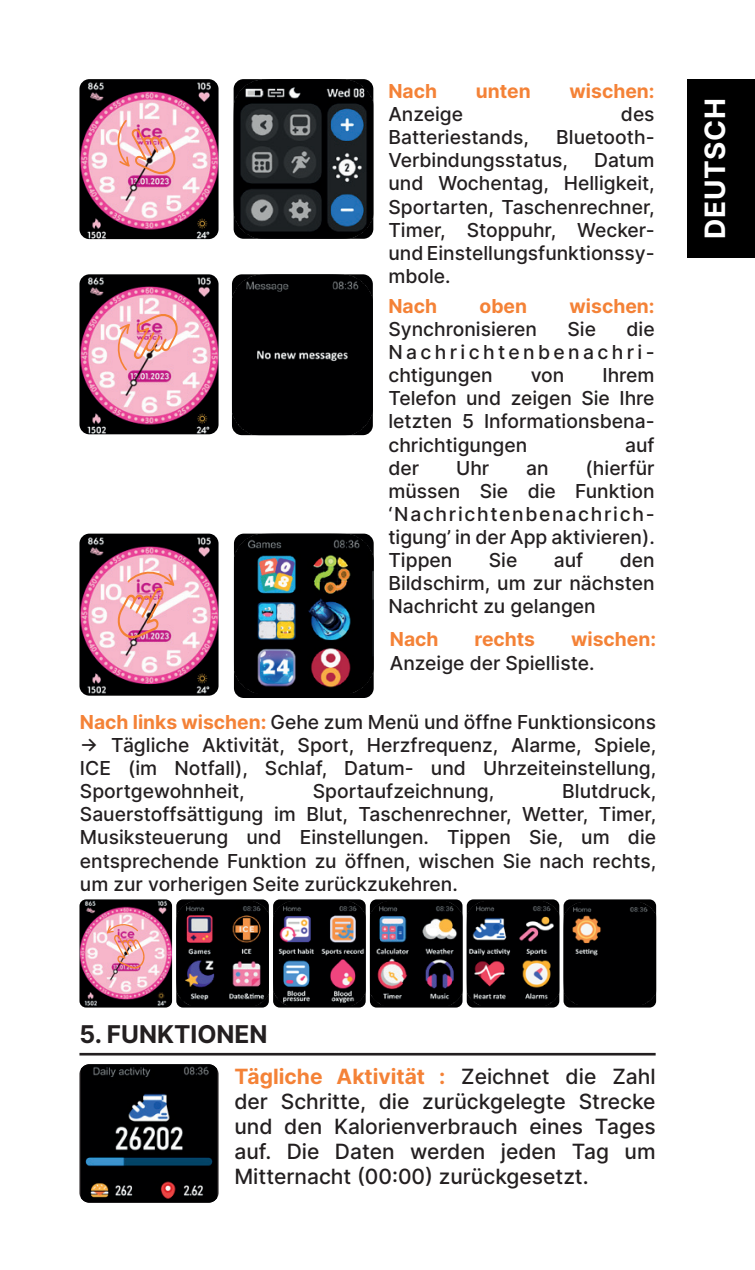
<style>
.page{position:relative;width:755px;height:1270px;background:#fff}
.page>*{position:absolute;margin:0;border:0;box-sizing:border-box;transform-origin:0 0}
.t1{font:700 28px "Inter";letter-spacing:.02em;color:#fff}
.t2{font:700 24.5px "Inter";color:#231f20}
.t3{font:500 21px/25.2px "Inter";color:#231f20;text-align:justify}
.t4{font:500 19.25px/23.1px "Inter";color:#231f20;text-align:justify}
.t5{font:700 19.25px "Inter";color:#f48237}
.s1{font-weight:700;color:#f48237}
</style>
<div class="page">
<div style="left:687px;top:79px;width:67px;height:179px;background:#000"></div>
<hr style="left:79px;top:1053px;width:576px;height:2px;background:#231f20">
<div style="left:176px;top:899px;width:93px;height:109px;background:#000001;border-radius:7px"></div>
<img style="left:176px;top:901px;width:93px;height:105px">
<div style="left:273px;top:899px;width:92px;height:109px;background:#000001;border-radius:7px"></div>
<img style="left:273px;top:901px;width:92px;height:105px">
<img style="left:233px;top:79px;width:140px;height:160px">
<div style="left:232px;top:274px;width:140px;height:161px;background:#000001"></div>
<div style="left:234px;top:534px;width:139px;height:164px;background:#000001;border-radius:10px"></div>
<img style="left:234px;top:534px;width:139px;height:159px">
<div style="left:369px;top:899px;width:93px;height:109px;background:#000001;border-radius:7px"></div>
<img style="left:369px;top:901px;width:93px;height:104px">
<img style="left:81px;top:1064px;width:136px;height:139px">
<div style="left:466px;top:899px;width:93px;height:109px;background:#000001;border-radius:7px"></div>
<img style="left:466px;top:901px;width:93px;height:105px">
<div style="left:563px;top:899px;width:92px;height:109px;background:#000001;border-radius:7px"></div>
<img style="left:563px;top:902px;width:92px;height:103px">
<img style="left:79px;top:534px;width:139px;height:162px">
<svg style="left:117px;top:568px;width:57px;height:72px;background:#eca5b0"></svg>
<img style="left:79px;top:79px;width:139px;height:160px">
<svg style="left:114px;top:120px;width:62px;height:55px;background:#efacb3"></svg>
<img style="left:79px;top:274px;width:139px;height:160px">
<svg style="left:114px;top:313px;width:64px;height:57px;background:#efadb5"></svg>
<img style="left:79px;top:899px;width:93px;height:109px">
<svg style="left:107px;top:922px;width:38px;height:47px;background:#eca5b0"></svg>
<p class="t5" style="left:388px;top:77px;width:50px">Nach</p>
<p class="t5" style="left:475px;top:77px;width:56px">unten</p>
<p class="t5" style="left:569px;top:77px;width:86px">wischen:</p>
<p class="t4" style="left:388px;top:102px;width:76px">Anzeige</p>
<p class="t4" style="left:620px;top:102px;width:35px">des</p>
<p class="t4" style="left:388px;top:125px;width:142px">Batteriestands,</p>
<p class="t4" style="left:388px;top:125px;width:267px;text-indent:168px">Bluetooth-<br>Verbindungsstatus,</p>
<p class="t4" style="left:388px;top:148px;width:268px;text-indent:205px">Datum und Wochentag, Helligkeit, Sportarten, Taschenrechner, Timer, Stoppuhr, Wecker&shy;und Einstellungsfunktionssy&shy;mbole.</p>
<p class="t5" style="left:388px;top:292px;width:50px">Nach</p>
<p class="t5" style="left:479px;top:292px;width:49px">oben</p>
<p class="t5" style="left:569px;top:292px;width:86px">wischen:</p>
<p class="t4" style="left:388px;top:317px;width:150px">Synchronisieren</p>
<p class="t4" style="left:567px;top:317px;width:30px">Sie</p>
<p class="t4" style="left:388px;top:317px;width:267px;text-indent:238px">die Nachrichtenbenachri&shy;chtigungen</p>
<p class="t4" style="left:388px;top:363px;width:267px;text-indent:214px">Ihrem Telefon und zeigen Sie Ihre letzten 5 Informationsbena&shy;chrichtigungen</p>
<p class="t4" style="left:530px;top:363px;width:35px">von</p>
<p class="t4" style="left:624px;top:433px;width:31px">auf</p>
<p class="t4" style="left:388px;top:456px;width:268px;text-indent:197px">(hierfür müssen Sie die Funktion ‘Nachrichtenbenachrich&shy;tigung’ in der App aktivieren).<br>Tippen</p>
<p class="t4" style="left:388px;top:456px;width:32px">der</p>
<p class="t4" style="left:456px;top:456px;width:35px">Uhr</p>
<p class="t4" style="left:526px;top:456px;width:24px">an</p>
<p class="t4" style="left:488px;top:548px;width:30px">Sie</p>
<p class="t4" style="left:553px;top:548px;width:31px">auf</p>
<p class="t4" style="left:388px;top:548px;width:267px;text-indent:231px">den Bildschirm, um zur nächsten Nachricht zu gelangen</p>
<p class="t5" style="left:389px;top:625px;width:50px">Nach</p>
<p class="t5" style="left:474px;top:625px;width:62px">rechts</p>
<p class="t5" style="left:570px;top:625px;width:86px">wischen:</p>
<p class="t4" style="left:389px;top:651px;width:206px">Anzeige der Spielliste.</p>
<p class="t4" style="left:80px;top:710px;width:577px"><span class="s1">Nach links wischen:</span> Gehe zum Menü und öffne Funktionsicons -&gt; Tägliche Aktivität, Sport, Herzfrequenz, Alarme, Spiele, ICE (im Notfall), Schlaf, Datum- und Uhrzeiteinstellung, Sportgewohnheit,</p>
<p class="t4" style="left:312px;top:779px;width:183px">Sportaufzeichnung,</p>
<p class="t4" style="left:80px;top:779px;width:577px;text-indent:482px">Blutdruck, Sauerstoffsättigung im Blut, Taschenrechner, Wetter, Timer, Musiksteuerung und Einstellungen. Tippen Sie, um die entsprechende Funktion zu öffnen, wischen Sie nach rechts, um zur vorherigen Seite zurückzukehren.</p>
<h1 class="t1" style="left:694px;top:239px;width:142px;rotate:-90deg">DEUTSCH</h1>
<p class="t2" style="left:79px;top:1017px;width:189px">5. FUNKTIONEN</p>
<p class="t3" style="left:234px;top:1063px;width:422px"><span class="s1">Tägliche Aktivität :</span> Zeichnet die Zahl der Schritte, die zurückgelegte Strecke und den Kalorienverbrauch eines Tages auf. Die Daten werden jeden Tag um Mitternacht (00:00) zurückgesetzt.</p>
</div>
